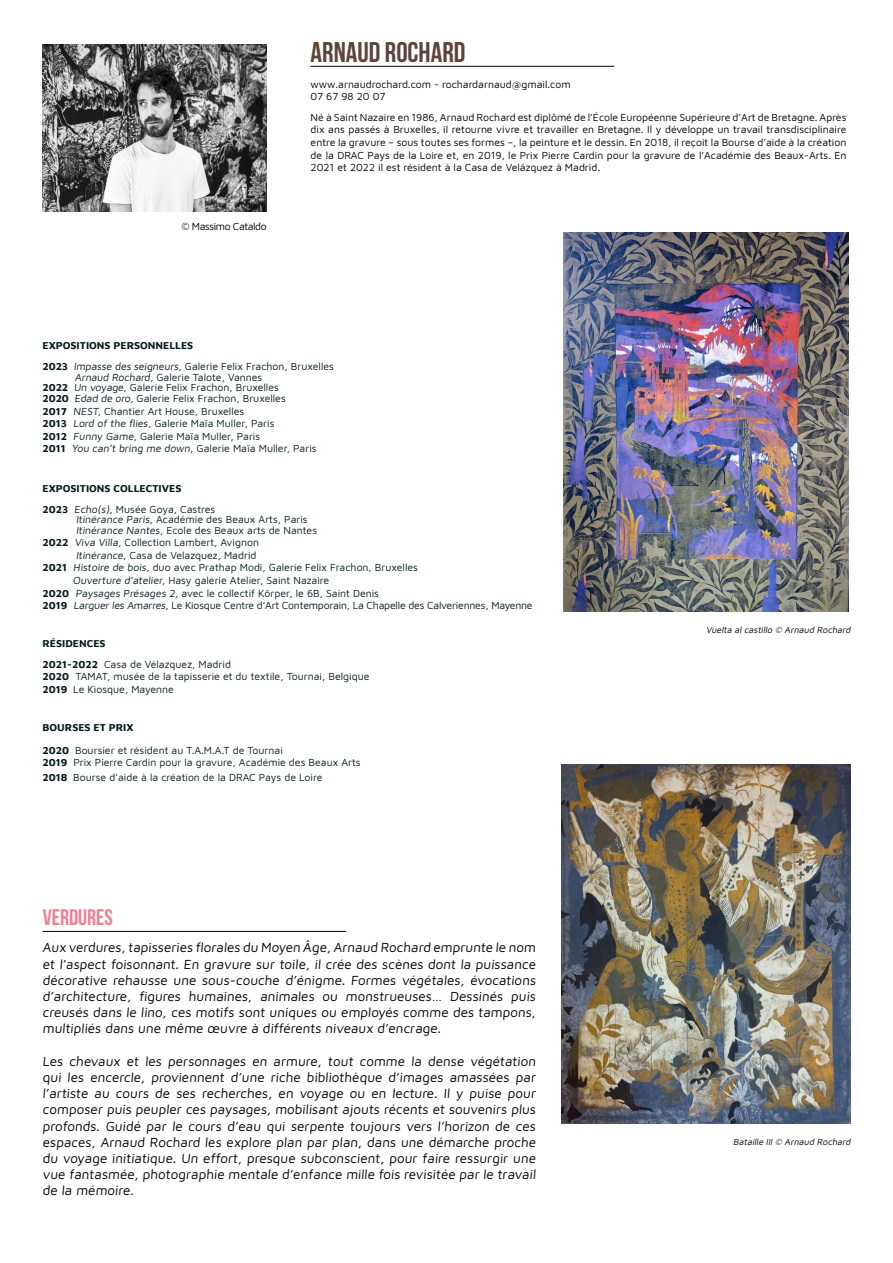
<style>
.page{position:relative;width:893px;height:1263px;background:#fff}
.page>*{position:absolute;margin:0;border:0;box-sizing:border-box;transform-origin:0 0}
.t1{font:700 28.5px "Bebas Neue";color:#5e4338}
.t2{font:22.5px "Bebas Neue";color:#ef7f90}
.t3{font:13.5px/16.2px "Maven Pro";color:#020203;text-align:justify}
.t4{font:10.5px/12.6px "Maven Pro";color:#041b1e}
.t5{font:10.5px/12.6px "Maven Pro";color:#000;text-align:justify}
.t6{font:10.5px "Maven Pro";letter-spacing:-.02em;color:#041b1e}
.t7{font:700 10.5px/21px "Maven Pro";color:#041b1e}
.t8{font:10.5px "Maven Pro";letter-spacing:-.04em;color:#000}
.t9{font:italic 9px "Maven Pro";color:#000}
.s1{font-weight:700}
.s2{font-weight:400}
</style>
<div class="page">
<hr style="left:43px;top:931px;width:303px;height:1px;background:#000">
<img style="left:43px;top:45px;width:224px;height:166px">
<hr style="left:310px;top:66px;width:304px;height:1px;background:#000">
<img style="left:563px;top:232px;width:286px;height:379px">
<img style="left:561px;top:764px;width:289px;height:359px">
<h1 class="t1" style="left:311px;top:37px;width:156px">ARNAUD ROCHARD</h1>
<p class="t5" style="left:310px;top:77px;width:262px">www.arnaudrochard.com - rochardarnaud@gmail.com<br>07 67 98 20 07</p>
<p class="t8" style="left:182px;top:219px;width:87px">© Massimo Cataldo</p>
<p class="t5" style="left:311px;top:110px;width:537px">Né à Saint Nazaire en 1986, Arnaud Rochard est diplômé de l’École Européenne Supérieure d’Art de Bretagne. Après dix ans passés à Bruxelles, il retourne vivre et travailler en Bretagne. Il y développe un travail transdisciplinaire entre la gravure – sous toutes ses formes –, la peinture et le dessin. En 2018, il reçoit la Bourse d’aide à la création de la DRAC Pays de la Loire et, en 2019, le Prix Pierre Cardin pour la gravure de l’Académie des Beaux-Arts. En 2021 et 2022 il est résident à la Casa de Velázquez à Madrid.</p>
<p class="t4" style="left:43px;top:335px;width:293px;line-height:21px"><span class="s1">EXPOSITIONS PERSONNELLES<br>2023</span> Impasse des seigneurs, Galerie Felix Frachon, Bruxelles</p>
<p class="t4" style="left:43px;top:371px;width:245px;line-height:10.5px;text-indent:32px">Arnaud Rochard, Galerie Talote, Vannes<br><span class="s1">2022</span> Un voyage, Galerie Felix Frachon, Bruxelles<br><span class="s1">2020</span> Edad de oro, Galerie Felix Frachon, Bruxelles</p>
<p class="t4" style="left:43px;top:404px;width:276px"><span class="s1">2017</span> NEST, Chantier Art House, Bruxelles<br><span class="s1">2013</span> Lord of the flies, Galerie Maïa Muller, Paris<br><span class="s1">2012</span> Funny Game, Galerie Maïa Muller, Paris<br><span class="s1">2011</span> You can’t bring me down, Galerie Maïa Muller, Paris</p>
<p class="t7" style="left:43px;top:477px;width:174px">EXPOSITIONS COLLECTIVES<br>2023 <span class="s2">Echo(s), Musée Goya, Castres</span></p>
<p class="t4" style="left:76px;top:514px;width:243px;line-height:10.5px">Itinérance Paris, Académie des Beaux Arts, Paris<br>Itinérance Nantes, Ecole des Beaux arts de Nantes</p>
<p class="t4" style="left:43px;top:536px;width:218px"><span class="s1">2022</span> Viva Villa, Collection Lambert, Avignon</p>
<p class="t4" style="left:76px;top:548px;width:182px">Itinérance, Casa de Velazquez, Madrid</p>
<p class="t4" style="left:43px;top:561px;width:377px"><span class="s1">2021</span> Histoire de bois, duo avec Prathap Modi, Galerie Felix Frachon, Bruxelles</p>
<p class="t4" style="left:73px;top:573px;width:258px">Ouverture d’atelier, Hasy galerie Atelier, Saint Nazaire</p>
<p class="t4" style="left:43px;top:586px;width:338px"><span class="s1">2020</span> Paysages Présages 2, avec le collectif Körper, le 6B, Saint Denis</p>
<p class="t6" style="left:43px;top:598px;width:492px"><span class="s1">2019</span> Larguer les Amarres, Le Kiosque Centre d’Art Contemporain, La Chapelle des Calveriennes, Mayenne</p>
<p class="t4" style="left:43px;top:632px;width:190px;line-height:21px"><span class="s1">RÉSIDENCES<br>2021-2022</span> Casa de Vélazquez, Madrid</p>
<p class="t4" style="left:43px;top:670px;width:328px"><span class="s1">2020</span> TAMAT, musée de la tapisserie et du textile, Tournai, Belgique<br><span class="s1">2019</span> Le Kiosque, Mayenne</p>
<p class="t7" style="left:43px;top:716px;width:93px">BOURSES ET PRIX</p>
<p class="t4" style="left:43px;top:743px;width:320px"><span class="s1">2020</span> Boursier et résident au T.A.M.A.T de Tournai<br><span class="s1">2019</span> Prix Pierre Cardin pour la gravure, Académie des Beaux Arts</p>
<p class="t4" style="left:43px;top:770px;width:281px"><span class="s1">2018</span> Bourse d’aide à la création de la DRAC Pays de Loire</p>
<h2 class="t2" style="left:43px;top:904px;width:72px">VERDURES</h2>
<p class="t3" style="left:43px;top:939px;width:496px">Aux verdures, tapisseries florales du Moyen Âge, Arnaud Rochard emprunte le nom et l’aspect foisonnant. En gravure sur toile, il crée des scènes dont la puissance décorative rehausse une sous-couche d’énigme. Formes végétales, évocations d’architecture, figures humaines, animales ou monstrueuses… Dessinés puis creusés dans le lino, ces motifs sont uniques ou employés comme des tampons, multipliés dans une même œuvre à différents niveaux d’encrage.</p>
<p class="t3" style="left:43px;top:1052px;width:496px">Les chevaux et les personnages en armure, tout comme la dense végétation qui les encercle, proviennent d’une riche bibliothèque d’images amassées par l’artiste au cours de ses recherches, en voyage ou en lecture. Il y puise pour composer puis peupler ces paysages, mobilisant ajouts récents et souvenirs plus profonds. Guidé par le cours d’eau qui serpente toujours vers l’horizon de ces espaces, Arnaud Rochard les explore plan par plan, dans une démarche proche du voyage initiatique. Un effort, presque subconscient, pour faire ressurgir une vue fantasmée, photographie mentale d’enfance mille fois revisitée par le travail de la mémoire.</p>
<p class="t9" style="left:706px;top:624px;width:148px">Vuelta al castillo © Arnaud Rochard</p>
<p class="t9" style="left:733px;top:1136px;width:121px">Bataille III © Arnaud Rochard</p>
</div>
